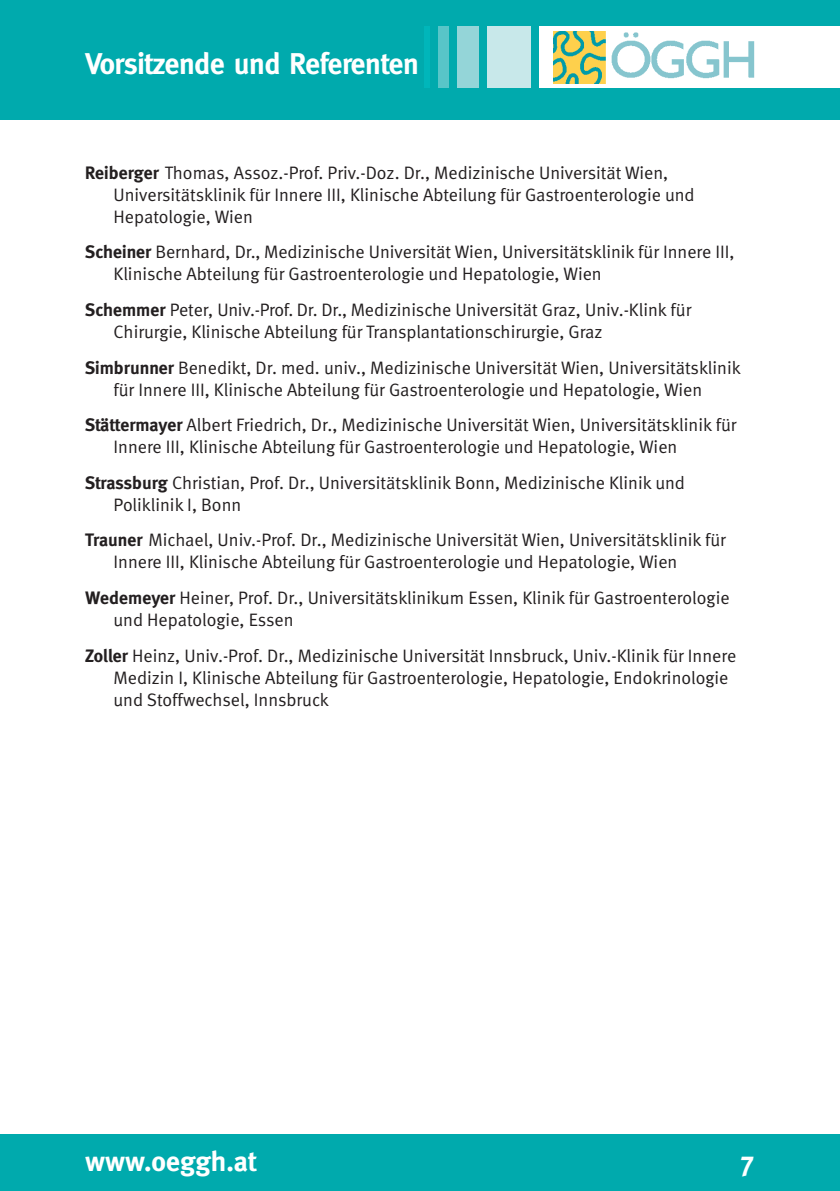
<style>
.page{position:relative;width:840px;height:1191px;background:#fff}
.page>*{position:absolute;margin:0;border:0;box-sizing:border-box;transform-origin:0 0}
.t1{font:700 30px "Meta";letter-spacing:-.015em;color:#fff}
.t2{font:700 28px "Meta";color:#fff}
.t3{font:18px/22px "Meta Normal";color:#231f20}
.s1{font-family:"Meta";font-weight:700}
</style>
<div class="page">
<div style="left:0;top:0;width:839px;height:119px;background:#00aaad"></div>
<div style="left:539px;top:26px;width:300px;height:62px;background:#fff"></div>
<div style="left:487px;top:26px;width:43px;height:62px;background:#c8e8ea"></div>
<div style="left:457px;top:26px;width:22px;height:62px;background:#94d5d8"></div>
<div style="left:438px;top:26px;width:10px;height:62px;background:#58c5c8"></div>
<div style="left:424px;top:26px;width:5px;height:62px;background:#00b6ba"></div>
<img style="left:553px;top:31px;width:202px;height:53px">
<div style="left:0;top:1134px;width:839px;height:57px;background:#00aaad"></div>
<h1 class="t1" style="left:85px;top:52px;width:335px">Vorsitzende und Referenten</h1>
<p class="t3" style="left:113px;top:163px;width:582px;text-indent:-28px"><span class="s1">Reiberger</span> Thomas, Assoz.-Prof. Priv.-Doz. Dr., Medizinische Universität Wien,<br>Universitätsklinik für Innere III, Klinische Abteilung für Gastroenterologie und<br>Hepatologie, Wien</p>
<p class="t3" style="left:113px;top:242px;width:622px;text-indent:-28px"><span class="s1">Scheiner</span> Bernhard, Dr., Medizinische Universität Wien, Universitätsklinik für Innere III,<br>Klinische Abteilung für Gastroenterologie und Hepatologie, Wien</p>
<p class="t3" style="left:113px;top:300px;width:579px;text-indent:-28px"><span class="s1">Schemmer</span> Peter, Univ.-Prof. Dr. Dr., Medizinische Universität Graz, Univ.-Klink für<br>Chirurgie, Klinische Abteilung für Transplantationschirurgie, Graz</p>
<p class="t3" style="left:85px;top:357px;width:657px;text-align:center"><span class="s1">Simbrunner</span> Benedikt, Dr. med. univ., Medizinische Universität Wien, Universitätsklinik für Innere III, Klinische Abteilung für Gastroenterologie und Hepatologie, Wien</p>
<p class="t3" style="left:113px;top:415px;width:624px;text-indent:-28px"><span class="s1">Stättermayer</span> Albert Friedrich, Dr., Medizinische Universität Wien, Universitätsklinik für<br>Innere III, Klinische Abteilung für Gastroenterologie und Hepatologie, Wien</p>
<p class="t3" style="left:113px;top:473px;width:572px;text-indent:-28px"><span class="s1">Strassburg</span> Christian, Prof. Dr., Universitätsklinik Bonn, Medizinische Klinik und<br>Poliklinik I, Bonn</p>
<p class="t3" style="left:113px;top:530px;width:613px;text-indent:-28px"><span class="s1">Trauner</span> Michael, Univ.-Prof. Dr., Medizinische Universität Wien, Universitätsklinik für<br>Innere III, Klinische Abteilung für Gastroenterologie und Hepatologie, Wien</p>
<p class="t3" style="left:113px;top:588px;width:617px;text-indent:-28px"><span class="s1">Wedemeyer</span> Heiner, Prof. Dr., Universitätsklinikum Essen, Klinik für Gastroenterologie und Hepatologie, Essen</p>
<p class="t3" style="left:113px;top:646px;width:624px;text-indent:-28px"><span class="s1">Zoller</span> Heinz, Univ.-Prof. Dr., Medizinische Universität Innsbruck, Univ.-Klinik für Innere<br>Medizin I, Klinische Abteilung für Gastroenterologie, Hepatologie, Endokrinologie und Stoffwechsel, Innsbruck</p>
<h2 class="t2" style="left:85px;top:1149px;width:173px">www.oeggh.at</h2>
<h2 class="t2" style="left:739px;top:1149px;width:16px">7</h2>
</div>
